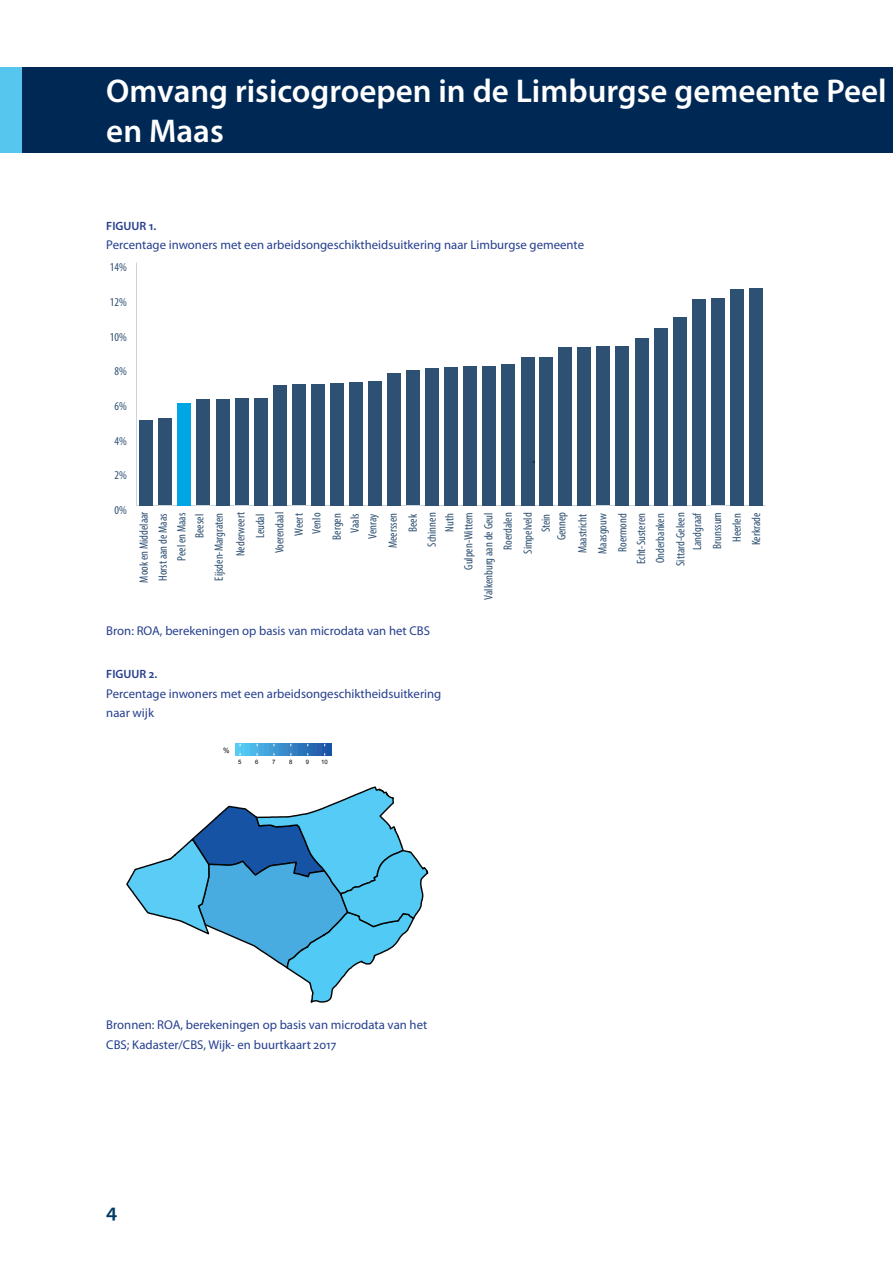
<style>
.page{position:relative;width:893px;height:1263px;background:#fff}
.page>*{position:absolute;margin:0;border:0;box-sizing:border-box;transform-origin:0 0}
.t1{font:600 33px/39.6px "Myriad Pro";color:#fff}
.t2{font:600 21px "Myriad Pro";color:#003a62}
.tabelkop{font:12.75px/19.5px "Myriad Pro";color:#253f8e}
.bodytekst{font:12.75px/19.5px "Myriad Pro";color:#253f8e}
.bron{font:12.75px "Myriad Pro";color:#253f8e}
.t3{font:condensed 12px/20.1px "Myriad Pro";color:#2e5072}
.tabelnummer{font:600 12px "Myriad Pro";color:#253f8e}
.t4{font:7.35px "Arial";color:#040503}
.t5{font:6px "Arial";color:#040503}
</style>
<div class="page">
<div style="left:0;top:67px;width:893px;height:86px;background:#002855"></div>
<div style="left:0;top:67px;width:21px;height:86px;background:#57c6ee"></div>
<svg style="left:126px;top:786px;width:303px;height:217px"></svg>
<img style="left:236px;top:744px;width:95px;height:11px">
<div style="left:139px;top:420px;width:14px;height:85px;background:#2e5072"></div>
<div style="left:158px;top:418px;width:14px;height:87px;background:#2e5072"></div>
<div style="left:178px;top:403px;width:13px;height:102px;background:#00a5e3"></div>
<div style="left:197px;top:399px;width:13px;height:106px;background:#2e5072"></div>
<div style="left:216px;top:399px;width:13px;height:106px;background:#2e5072"></div>
<div style="left:235px;top:399px;width:13px;height:106px;background:#2e5072"></div>
<div style="left:254px;top:398px;width:13px;height:107px;background:#2e5072"></div>
<div style="left:273px;top:385px;width:13px;height:120px;background:#2e5072"></div>
<div style="left:292px;top:384px;width:14px;height:121px;background:#2e5072"></div>
<div style="left:311px;top:384px;width:14px;height:121px;background:#2e5072"></div>
<div style="left:330px;top:383px;width:14px;height:122px;background:#2e5072"></div>
<div style="left:349px;top:382px;width:14px;height:123px;background:#2e5072"></div>
<div style="left:368px;top:381px;width:14px;height:124px;background:#2e5072"></div>
<div style="left:387px;top:373px;width:14px;height:132px;background:#2e5072"></div>
<div style="left:406px;top:371px;width:14px;height:134px;background:#2e5072"></div>
<div style="left:425px;top:368px;width:14px;height:137px;background:#2e5072"></div>
<div style="left:444px;top:367px;width:14px;height:138px;background:#2e5072"></div>
<div style="left:463px;top:366px;width:14px;height:139px;background:#2e5072"></div>
<div style="left:482px;top:366px;width:14px;height:139px;background:#2e5072"></div>
<div style="left:501px;top:364px;width:14px;height:141px;background:#2e5072"></div>
<div style="left:521px;top:357px;width:14px;height:148px;background:#2e5072"></div>
<div style="left:539px;top:357px;width:14px;height:148px;background:#2e5072"></div>
<div style="left:558px;top:347px;width:14px;height:158px;background:#2e5072"></div>
<div style="left:577px;top:347px;width:14px;height:158px;background:#2e5072"></div>
<div style="left:597px;top:346px;width:13px;height:159px;background:#2e5072"></div>
<div style="left:616px;top:346px;width:13px;height:159px;background:#2e5072"></div>
<div style="left:635px;top:338px;width:13px;height:167px;background:#2e5072"></div>
<div style="left:654px;top:328px;width:13px;height:177px;background:#2e5072"></div>
<div style="left:673px;top:317px;width:13px;height:188px;background:#2e5072"></div>
<div style="left:692px;top:299px;width:13px;height:206px;background:#2e5072"></div>
<div style="left:711px;top:299px;width:14px;height:206px;background:#2e5072"></div>
<div style="left:730px;top:289px;width:14px;height:216px;background:#2e5072"></div>
<div style="left:749px;top:288px;width:14px;height:217px;background:#2e5072"></div>
<h1 class="t1" style="left:106px;top:70px;width:782px">Omvang risicogroepen in de Limburgse gemeente Peel en Maas</h1>
<p class="tabelnummer" style="left:106px;top:218px;width:52px">FIGUUR 1.</p>
<p class="tabelkop" style="left:106px;top:235px;width:479px">Percentage inwoners met een arbeidsongeschiktheidsuitkering naar Limburgse gemeente</p>
<p class="t3" style="left:110px;top:257px;width:18px">14%</p>
<p class="t3" style="left:110px;top:292px;width:18px">12%</p>
<p class="t3" style="left:110px;top:326px;width:18px">10%</p>
<p class="t3" style="left:115px;top:361px;width:14px">8%</p>
<p class="t3" style="left:115px;top:396px;width:14px">6%</p>
<p class="t3" style="left:115px;top:430px;width:14px">4%</p>
<p class="t3" style="left:115px;top:465px;width:14px">2%</p>
<p class="t3" style="left:115px;top:500px;width:14px">0%</p>
<p class="t3" style="left:134px;top:583px;width:72px;line-height:19px;rotate:-90deg">Mook en Middelaar<br>Horst aan de Maas</p>
<p class="t3" style="left:171px;top:561px;width:49px;rotate:-90deg">Peel en Maas</p>
<p class="t3" style="left:189px;top:538px;width:25px;rotate:-90deg">Beesel</p>
<p class="t3" style="left:209px;top:581px;width:69px;rotate:-90deg">Eijsden-Margraten</p>
<p class="t3" style="left:230px;top:556px;width:45px;rotate:-90deg">Nederweert</p>
<p class="t3" style="left:250px;top:538px;width:26px;rotate:-90deg">Leudal</p>
<p class="t3" style="left:269px;top:553px;width:43px;rotate:-90deg">Voerendaal</p>
<p class="t3" style="left:290px;top:536px;width:25px;line-height:17.9px;rotate:-90deg">Weert<br>Venlo</p>
<p class="t3" style="left:345px;top:533px;width:21px;rotate:-90deg">Vaals</p>
<p class="t3" style="left:327px;top:540px;width:28px;rotate:-90deg">Bergen</p>
<p class="t3" style="left:362px;top:539px;width:27px;rotate:-90deg">Venray</p>
<p class="t3" style="left:383px;top:548px;width:37px;rotate:-90deg">Meerssen</p>
<p class="t3" style="left:403px;top:532px;width:20px;rotate:-90deg">Beek</p>
<p class="t3" style="left:422px;top:547px;width:36px;rotate:-90deg">Schinnen</p>
<p class="t3" style="left:439px;top:532px;width:20px;rotate:-90deg">Nuth</p>
<p class="t3" style="left:458px;top:570px;width:59px;rotate:-90deg">Gulpen-Wittem</p>
<p class="t3" style="left:478px;top:599px;width:88px;rotate:-90deg">Valkenburg aan de Geul</p>
<p class="t3" style="left:498px;top:550px;width:39px;rotate:-90deg">Roerdalen</p>
<p class="t3" style="left:551px;top:540px;width:30px;rotate:-90deg">Gennep</p>
<p class="t3" style="left:518px;top:554px;width:42px;rotate:-90deg">Simpelveld</p>
<p class="t3" style="left:536px;top:532px;width:20px;rotate:-90deg">Stein</p>
<p class="t3" style="left:572px;top:554px;width:42px;text-align:justify;rotate:-90deg">Maastricht Maasgouw Roermond</p>
<p class="t3" style="left:631px;top:564px;width:52px;line-height:19px;rotate:-90deg">Echt-Susteren<br>Onderbanken</p>
<p class="t3" style="left:670px;top:566px;width:55px;rotate:-90deg">Sittard-Geleen</p>
<p class="t3" style="left:687px;top:550px;width:40px;rotate:-90deg">Landgraaf<br>Brunssum</p>
<p class="t3" style="left:727px;top:542px;width:30px;rotate:-90deg">Heerlen</p>
<p class="t3" style="left:746px;top:545px;width:34px;rotate:-90deg">Kerkrade</p>
<p class="bron" style="left:106px;top:623px;width:325px">Bron: ROA, berekeningen op basis van microdata van het CBS</p>
<p class="tabelnummer" style="left:106px;top:666px;width:52px">FIGUUR 2.</p>
<p class="tabelkop" style="left:106px;top:683px;width:337px">Percentage inwoners met een arbeidsongeschiktheidsuitkering naar wijk</p>
<p class="t5" style="left:238px;top:757px;width:5px">5</p>
<p class="t5" style="left:255px;top:757px;width:5px">6</p>
<p class="t5" style="left:272px;top:757px;width:5px">7</p>
<p class="t5" style="left:289px;top:757px;width:5px">8</p>
<p class="t5" style="left:306px;top:757px;width:5px">9</p>
<p class="t5" style="left:321px;top:757px;width:8px">10</p>
<p class="t4" style="left:223px;top:746px;width:8px">%</p>
<p class="bodytekst" style="left:106px;top:1015px;width:322px">Bronnen: ROA, berekeningen op basis van microdata van het<br>CBS; Kadaster/CBS, Wijk- en buurtkaart 2017</p>
<h2 class="t2" style="left:106px;top:1197px;width:13px">4</h2>
</div>
